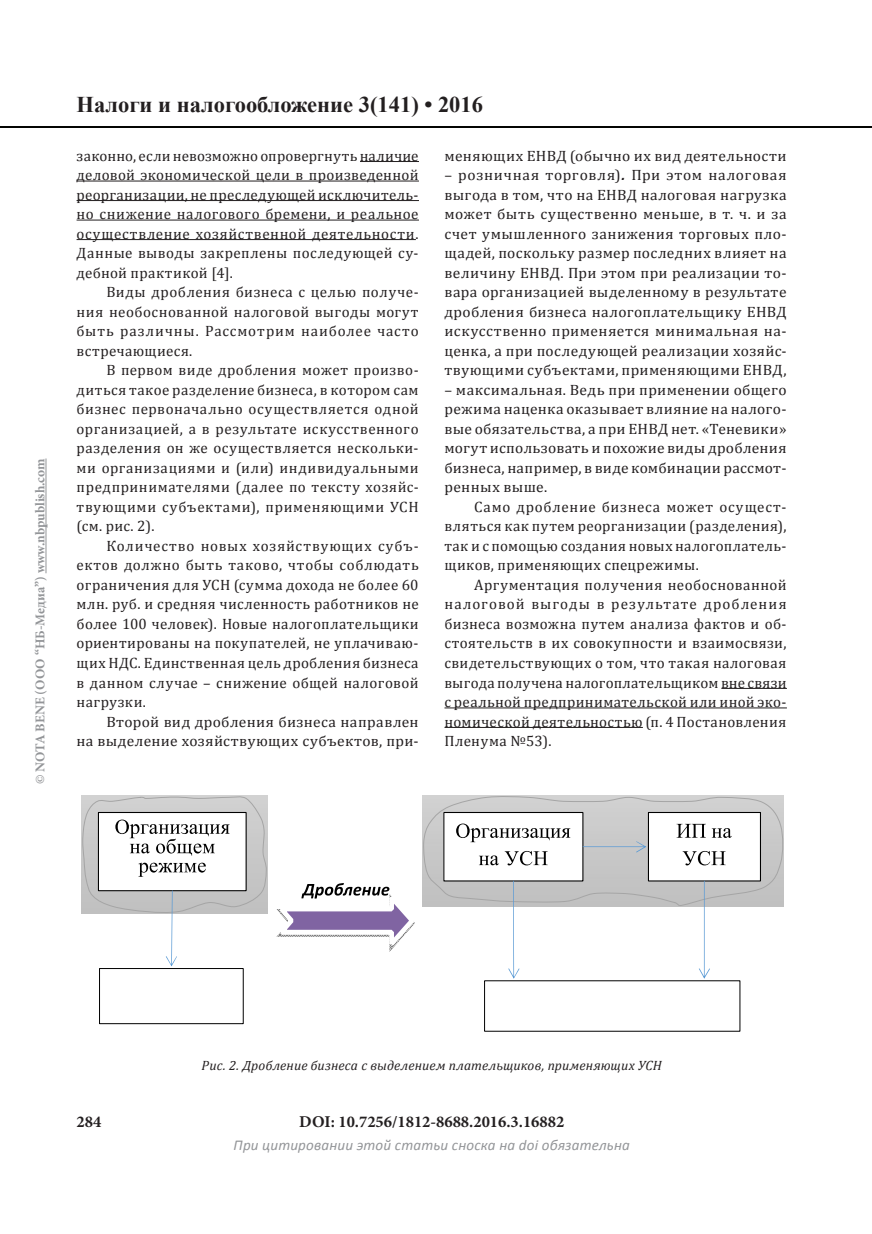
<style>
.page{position:relative;width:872px;height:1234px;background:#fff}
.page>*{position:absolute;margin:0;border:0;box-sizing:border-box;transform-origin:0 0}
.t1{font:700 22.5px "Times New Roman";color:#231f20}
.t2{font:700 16.5px "Minion Pro";color:#231f20}
.t3{font:15px/19.5px "Cambria";letter-spacing:.025em;color:#231f20;text-align:justify}
.t4{font:italic 15px "Calibri";letter-spacing:.01em;color:#939598}
.t5{font:italic 13.5px "Cambria";letter-spacing:.01em;color:#231f20}
.t6{font:700 13.5px "Minion Pro";color:#939598}
.s1{font-weight:700;font-style:italic}
</style>
<div class="page">
<hr style="left:0;top:126px;width:872px;height:2px;background:#040503">
<hr style="left:46px;top:458px;width:1px;height:115px;background:#939598">
<hr style="left:360px;top:161px;width:59px;height:1px;background:#231f20">
<hr style="left:77px;top:180px;width:342px;height:1px;background:#231f20">
<hr style="left:77px;top:200px;width:342px;height:1px;background:#231f20">
<hr style="left:77px;top:219px;width:342px;height:1px;background:#231f20">
<hr style="left:77px;top:239px;width:339px;height:1px;background:#231f20">
<hr style="left:721px;top:687px;width:66px;height:1px;background:#231f20">
<hr style="left:444px;top:707px;width:343px;height:1px;background:#231f20">
<hr style="left:444px;top:726px;width:199px;height:1px;background:#231f20">
<svg style="left:82px;top:795px;width:702px;height:214px"></svg>
<p class="t6" style="left:35px;top:783px;width:327px;rotate:-90deg">© NOTA BENE (ООО “НБ-Медиа”) www.nbpublish.com</p>
<h1 class="t1" style="left:77px;top:92px;width:408px">Налоги и налогообложение 3(141) • 2016</h1>
<p class="t3" style="left:77px;top:147px;width:343px">законно, если невозможно опровергнуть наличие деловой экономической цели в произведенной реорганизации, не преследующей исключитель&shy;но снижение налогового бремени, и реальное осуществление хозяйственной деятельности.<br>Данные выводы закреплены последующей су&shy;дебной практикой [4].</p>
<p class="t3" style="left:77px;top:283px;width:344px;text-indent:30px">Виды дробления бизнеса с целью получе&shy;ния необоснованной налоговой выгоды могут быть различны. Рассмотрим наиболее часто встречающиеся.</p>
<p class="t3" style="left:77px;top:361px;width:343px;text-indent:30px">В первом виде дробления может произво&shy;диться такое разделение бизнеса, в котором сам бизнес первоначально осуществляется одной организацией, а в результате искусственного разделения он же осуществляется нескольки&shy;ми организациями и (или) индивидуальными предпринимателями (далее по тексту хозяйс&shy;твующими субъектами), применяющими УСН (см. рис. 2).</p>
<p class="t3" style="left:77px;top:537px;width:344px;text-indent:30px">Количество новых хозяйствующих субъ&shy;ектов должно быть таково, чтобы соблюдать ограничения для УСН (сумма дохода не более 60 млн. руб. и средняя численность работников не более 100 человек). Новые налогоплательщики ориентированы на покупателей, не уплачиваю&shy;щих НДС. Единственная цель дробления бизнеса в данном случае – снижение общей налоговой нагрузки.</p>
<p class="t3" style="left:77px;top:712px;width:343px;text-align:right">Второй вид дробления бизнеса направлен<br>на выделение хозяйствующих субъектов, при-</p>
<p class="t3" style="left:444px;top:147px;width:343px">меняющих ЕНВД (обычно их вид деятельности</p>
<p class="t3" style="left:444px;top:166px;width:344px">– розничная торговля)<span class="s1">.</span> При этом налоговая выгода в том, что на ЕНВД налоговая нагрузка может быть существенно меньше, в т. ч. и за счет умышленного занижения торговых пло&shy;щадей, поскольку размер последних влияет на величину ЕНВД. При этом при реализации то&shy;вара организацией выделенному в результате дробления бизнеса налогоплательщику ЕНВД искусственно применяется минимальная на&shy;ценка, а при последующей реализации хозяйс&shy;твующими субъектами, применяющими ЕНВД,</p>
<p class="t3" style="left:444px;top:381px;width:343px">– максимальная. Ведь при применении общего режима наценка оказывает влияние на налого&shy;вые обязательства, а при ЕНВД нет. «Теневики» могут использовать и похожие виды дробления бизнеса, например, в виде комбинации рассмот&shy;ренных выше.</p>
<p class="t3" style="left:444px;top:498px;width:343px;text-indent:30px">Само дробление бизнеса может осущест&shy;вляться как путем реорганизации (разделения), так и с помощью создания новых налогоплатель&shy;щиков, применяющих спецрежимы.</p>
<p class="t3" style="left:444px;top:576px;width:343px;text-indent:30px">Аргументация получения необоснованной налоговой выгоды в результате дробления бизнеса возможна путем анализа фактов и об&shy;стоятельств в их совокупности и взаимосвязи, свидетельствующих о том, что такая налоговая выгода получена налогоплательщиком вне связи с реальной предпринимательской или иной эко&shy;номической деятельностью (п. 4 Постановления Пленума №53).</p>
<p class="t2" style="left:77px;top:1114px;width:26px">284</p>
<p class="t5" style="left:202px;top:1058px;width:462px">Рис. 2. Дробление бизнеса с выделением плательщиков, применяющих УСН</p>
<p class="t2" style="left:299px;top:1114px;width:267px">DOI: 10.7256/1812-8688.2016.3.16882</p>
<p class="t4" style="left:233px;top:1137px;width:398px">При цитировании этой статьи сноска на doi обязательна</p>
</div>
